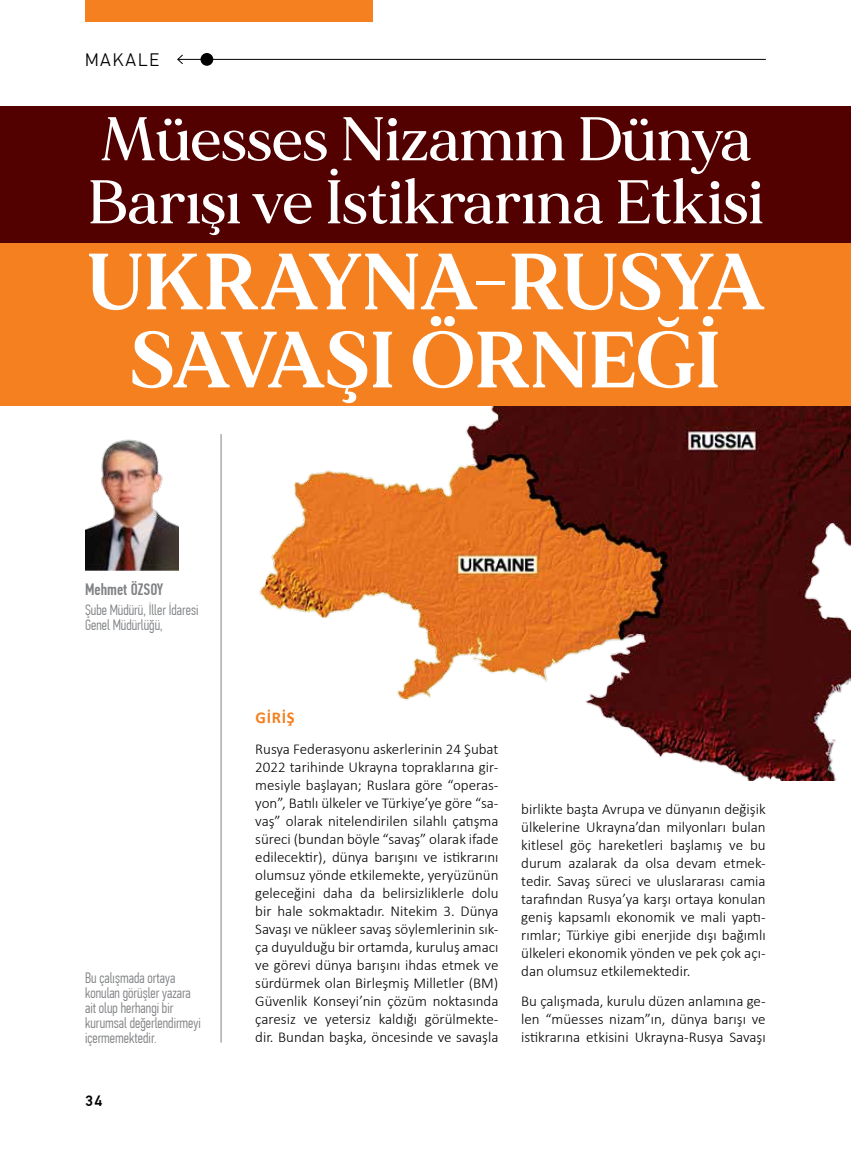
<style>
.page{position:relative;width:851px;height:1149px;background:#fff}
.page>*{position:absolute;margin:0;border:0;box-sizing:border-box;transform-origin:0 0}
.t1{font:700 79.5px/78px "MADE Mirage";color:#fff;text-align:center}
.t2{font:500 61.5px/63px "MADE Mirage";color:#fff}
.t3{font:300 18px "PF Din Text Pro";letter-spacing:.1em;color:#000}
.t4{font:500 16.5px "PF Din Text Comp Pro";color:#808285}
.t5{font:700 16.5px "Calibri";letter-spacing:.04em;color:#f58020}
.t6{font:300 15px/18px "Calibri";color:#000;text-align:justify}
.t7{font:300 15px/15px "PF Din Text Comp Pro";color:#808285}
.t8{font:500 15px "PF Din Text Pro";color:#000}
</style>
<div class="page">
<div style="left:200px;top:53px;width:13px;height:13px;background:#000;border-radius:50%"></div>
<hr style="left:178px;top:59px;width:587px;height:1px;background:#000">
<svg style="left:177px;top:54px;width:6px;height:10px"></svg>
<img style="left:259px;top:406px;width:591px;height:374px">
<div style="left:0;top:242px;width:850px;height:164px;background:#f58020"></div>
<div style="left:0;top:106px;width:850px;height:136px;background:#530000"></div>
<div style="left:85px;top:0;width:288px;height:21px;background:#f58020"></div>
<hr style="left:221px;top:434px;width:1px;height:608px;background:#808285">
<img style="left:85px;top:439px;width:94px;height:131px">
<p class="t3" style="left:85px;top:50px;width:76px">MAKALE</p>
<h2 class="t2" style="left:88px;top:108px;width:677px">Müesses Nizamın Dünya<br>Barışı ve İstikrarına Etkisi</h2>
<h1 class="t1" style="left:86px;top:244px;width:680px">UKRAYNA-RUSYA<br>SAVAŞI ÖRNEĞİ</h1>
<p class="t4" style="left:85px;top:580px;width:80px">Mehmet ÖZSOY</p>
<p class="t7" style="left:85px;top:601px;width:115px">Şube Müdürü, İller İdaresi<br>Genel Müdürlüğü,</p>
<p class="t7" style="left:85px;top:969px;width:117px">Bu çalışmada ortaya konulan görüşler yazara ait olup herhangi bir kurumsal değerlendirmeyi içermemektedir.</p>
<p class="t8" style="left:85px;top:1091px;width:19px">34</p>
<p class="t5" style="left:255px;top:705px;width:40px">GİRİŞ</p>
<p class="t6" style="left:255px;top:739px;width:245px">Rusya Federasyonu askerlerinin 24 Şubat 2022 tarihinde Ukrayna topraklarına gir&shy;mesiyle başlayan; Ruslara göre “operas&shy;yon”, Batılı ülkeler ve Türkiye’ye göre “sa&shy;vaş” olarak nitelendirilen silahlı çatışma süreci (bundan böyle “savaş” olarak ifade edilecektir), dünya barışını ve istikrarını olumsuz yönde etkilemekte, yeryüzünün geleceğini daha da belirsizliklerle dolu bir hale sokmaktadır. Nitekim 3. Dünya Savaşı ve nükleer savaş söylemlerinin sık&shy;ça duyulduğu bir ortamda, kuruluş amacı ve görevi dünya barışını ihdas etmek ve sürdürmek olan Birleşmiş Milletler (BM)<br>Güvenlik Konseyi’nin çözüm noktasında çaresiz ve yetersiz kaldığı görülmekte&shy;dir. Bundan başka, öncesinde ve savaşla</p>
<p class="t6" style="left:521px;top:799px;width:246px">birlikte başta Avrupa ve dünyanın değişik ülkelerine Ukrayna’dan milyonları bulan kitlesel göç hareketleri başlamış ve bu durum azalarak da olsa devam etmek&shy;tedir. Savaş süreci ve uluslararası camia tarafından Rusya’ya karşı ortaya konulan geniş kapsamlı ekonomik ve mali yaptı&shy;rımlar; Türkiye gibi enerjide dışı bağımlı ülkeleri ekonomik yönden ve pek çok açı&shy;dan olumsuz etkilemektedir.</p>
<p class="t6" style="left:521px;top:991px;width:246px">Bu çalışmada, kurulu düzen anlamına ge&shy;len “müesses nizam”ın, dünya barışı ve istikrarına etkisini Ukrayna-Rusya Savaşı</p>
</div>
